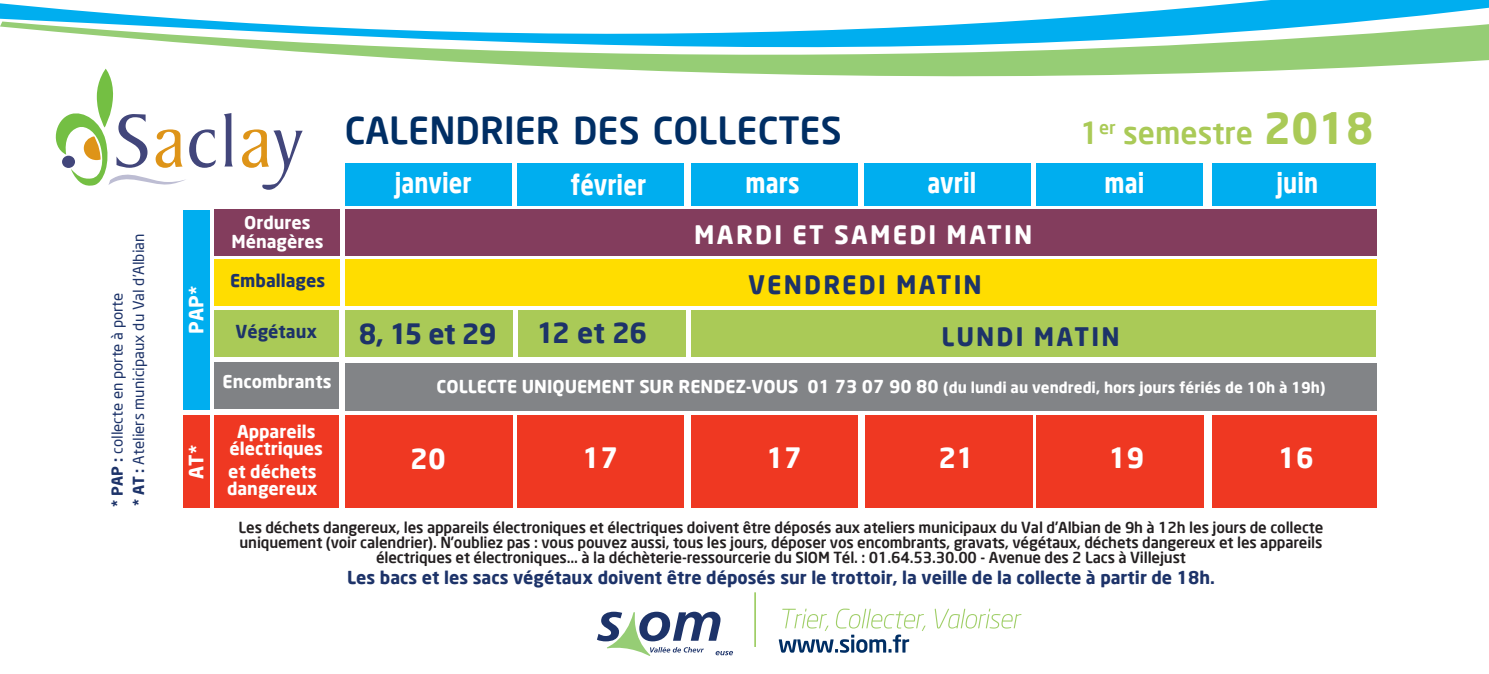
<style>
.page{position:relative;width:1489px;height:674px;background:#fff}
.page>*{position:absolute;margin:0;border:0;box-sizing:border-box;transform-origin:0 0}
.t1{font:500 36.75px "Neo Sans";color:#002e64}
.t2{font:500 30px "Neo Sans";color:#aaca57}
.t3{font:700 27.5px "Neo Sans";letter-spacing:.005em;color:#fff;scale:.84 1}
.t4{font:700 27.5px "Neo Sans";letter-spacing:-.025em;color:#1d3369}
.t5{font:700 27.5px "Neo Sans";letter-spacing:.005em;color:#fff}
.t6{font:700 25px "Neo Sans";letter-spacing:.085em;color:#1d3369}
.t7{font:700 25px "Neo Sans";letter-spacing:.09em;color:#fff}
.t8{font:700 19.5px "Neo Sans";color:#fff}
.t9{font:700 17.5px "Neo Sans";color:#1d3369}
.t10{font:700 17.5px/17.5px "Neo Sans";color:#fff;text-align:center}
.t11{font:500 15px/15px "Neo Sans";letter-spacing:-.01em;color:#231f20;text-align:center}
.t12{font:700 15px "Neo Sans";color:#fff}
.t13{font:15px/21.2px "Neo Sans";color:#1d3369}
.s1{font-weight:700}
.s2{font-weight:700;font-size:42.5px}
.s3{font-size:17.5px}
</style>
<div class="page">
<div style="left:345px;top:163px;width:166px;height:43px;background:#00aeef"></div>
<div style="left:517px;top:163px;width:166px;height:43px;background:#00aeef"></div>
<div style="left:691px;top:163px;width:166px;height:43px;background:#00aeef"></div>
<div style="left:864px;top:163px;width:166px;height:43px;background:#00aeef"></div>
<div style="left:1036px;top:163px;width:166px;height:43px;background:#00aeef"></div>
<div style="left:1211px;top:163px;width:164px;height:43px;background:#00aeef"></div>
<div style="left:345px;top:363px;width:1031px;height:48px;background:#828487"></div>
<div style="left:691px;top:310px;width:684px;height:46px;background:#aaca57"></div>
<div style="left:345px;top:209px;width:1031px;height:46px;background:#833d5d"></div>
<div style="left:214px;top:209px;width:126px;height:46px;background:#833d5d"></div>
<div style="left:183px;top:210px;width:26px;height:199px;background:#00aeef"></div>
<div style="left:345px;top:259px;width:1031px;height:46px;background:#fd0"></div>
<div style="left:214px;top:259px;width:125px;height:46px;background:#fd0"></div>
<div style="left:345px;top:310px;width:167px;height:46px;background:#aaca57"></div>
<div style="left:518px;top:310px;width:168px;height:46px;background:#aaca57"></div>
<div style="left:215px;top:310px;width:124px;height:46px;background:#aaca57"></div>
<div style="left:214px;top:362px;width:125px;height:46px;background:#808285"></div>
<div style="left:214px;top:415px;width:125px;height:92px;background:#ef3822"></div>
<div style="left:183px;top:415px;width:26px;height:92px;background:#ef3822"></div>
<div style="left:345px;top:415px;width:167px;height:92px;background:#ef3822"></div>
<div style="left:517px;top:415px;width:166px;height:92px;background:#ef3822"></div>
<div style="left:691px;top:415px;width:166px;height:92px;background:#ef3822"></div>
<div style="left:864px;top:415px;width:168px;height:92px;background:#ef3822"></div>
<div style="left:1036px;top:415px;width:167px;height:92px;background:#ef3822"></div>
<div style="left:1211px;top:415px;width:165px;height:92px;background:#ef3822"></div>
<svg style="left:0;top:0;width:1488px;height:139px"></svg>
<hr style="left:754px;top:592px;width:2px;height:54px;background:#9fce66">
<svg style="left:778px;top:608px;width:243px;height:44px"></svg>
<svg style="left:224px;top:113px;width:9px;height:53px"></svg>
<svg style="left:242px;top:129px;width:61px;height:61px"></svg>
<svg style="left:56px;top:69px;width:160px;height:117px"></svg>
<svg style="left:597px;top:611px;width:136px;height:45px"></svg>
<p class="t13" style="left:107px;top:506px;width:274px;rotate:-90deg"><span class="s1">* PAP :</span> collecte en porte à porte<br><span class="s1">* AT :</span> Ateliers municipaux du Val d’Albian</p>
<p class="t8" style="left:184px;top:333px;width:49px;rotate:-90deg">PAP*</p>
<p class="t8" style="left:184px;top:478px;width:35px;rotate:-90deg">AT*</p>
<p class="t10" style="left:231px;top:212px;width:94px;line-height:19.5px">Ordures<br>Ménagères</p>
<p class="t9" style="left:230px;top:269px;width:97px">Emballages</p>
<p class="t9" style="left:235px;top:320px;width:83px">Végétaux</p>
<p class="t10" style="left:222px;top:372px;width:110px">Encombrants</p>
<p class="t10" style="left:229px;top:422px;width:95px">Appareils électriques</p>
<p class="t10" style="left:227px;top:461px;width:92px;text-align:left">et déchets dangereux</p>
<h1 class="t1" style="left:345px;top:107px;width:498px">CALENDRIER DES COLLECTES</h1>
<h2 class="t2" style="left:1080px;top:114px;width:295px">1<sup>er</sup> semestre <span class="s2">2018</span></h2>
<h3 class="t3" style="left:395px;top:165px;width:93px">janvier</h3>
<h3 class="t3" style="left:570px;top:167px;width:91px">février</h3>
<h3 class="t3" style="left:745px;top:165px;width:66px">mars</h3>
<h3 class="t3" style="left:927px;top:165px;width:60px">avril</h3>
<h3 class="t3" style="left:1104px;top:165px;width:49px">mai</h3>
<h3 class="t3" style="left:1276px;top:165px;width:51px">juin</h3>
<h3 class="t7" style="left:694px;top:219px;width:339px">MARDI ET SAMEDI MATIN</h3>
<h3 class="t6" style="left:748px;top:268px;width:235px">VENDREDI MATIN</h3>
<h3 class="t4" style="left:359px;top:316px;width:139px">8, 15 et 29</h3>
<h3 class="t4" style="left:537px;top:314px;width:112px">12 et 26</h3>
<h3 class="t6" style="left:941px;top:320px;width:180px">LUNDI MATIN</h3>
<p class="t12" style="left:436px;top:377px;width:890px"><span class="s3">COLLECTE UNIQUEMENT SUR RENDEZ-VOUS 01 73 07 90 80</span> (du lundi au vendredi, hors jours fériés de 10h à 19h)</p>
<h3 class="t5" style="left:410px;top:441px;width:37px">20</h3>
<h3 class="t5" style="left:582px;top:439px;width:37px">17</h3>
<h3 class="t5" style="left:766px;top:439px;width:37px">17</h3>
<h3 class="t5" style="left:938px;top:439px;width:37px">21</h3>
<h3 class="t5" style="left:1108px;top:439px;width:37px">19</h3>
<h3 class="t5" style="left:1278px;top:439px;width:37px">16</h3>
<p class="t11" style="left:238px;top:519px;width:1086px">Les déchets dangereux, les appareils électroniques et électriques doivent être déposés aux ateliers municipaux du Val d’Albian de 9h à 12h les jours de collecte uniquement (voir calendrier). N’oubliez pas : vous pouvez aussi, tous les jours, déposer vos encombrants, gravats, végétaux, déchets dangereux et les appareils électriques et électroniques... à la déchèterie-ressourcerie du SIOM Tél. : 01.64.53.30.00 - Avenue des 2 Lacs à Villejust</p>
<p class="t9" style="left:347px;top:566px;width:869px">Les bacs et les sacs végétaux doivent être déposés sur le trottoir, la veille de la collecte à partir de 18h.</p>
</div>
